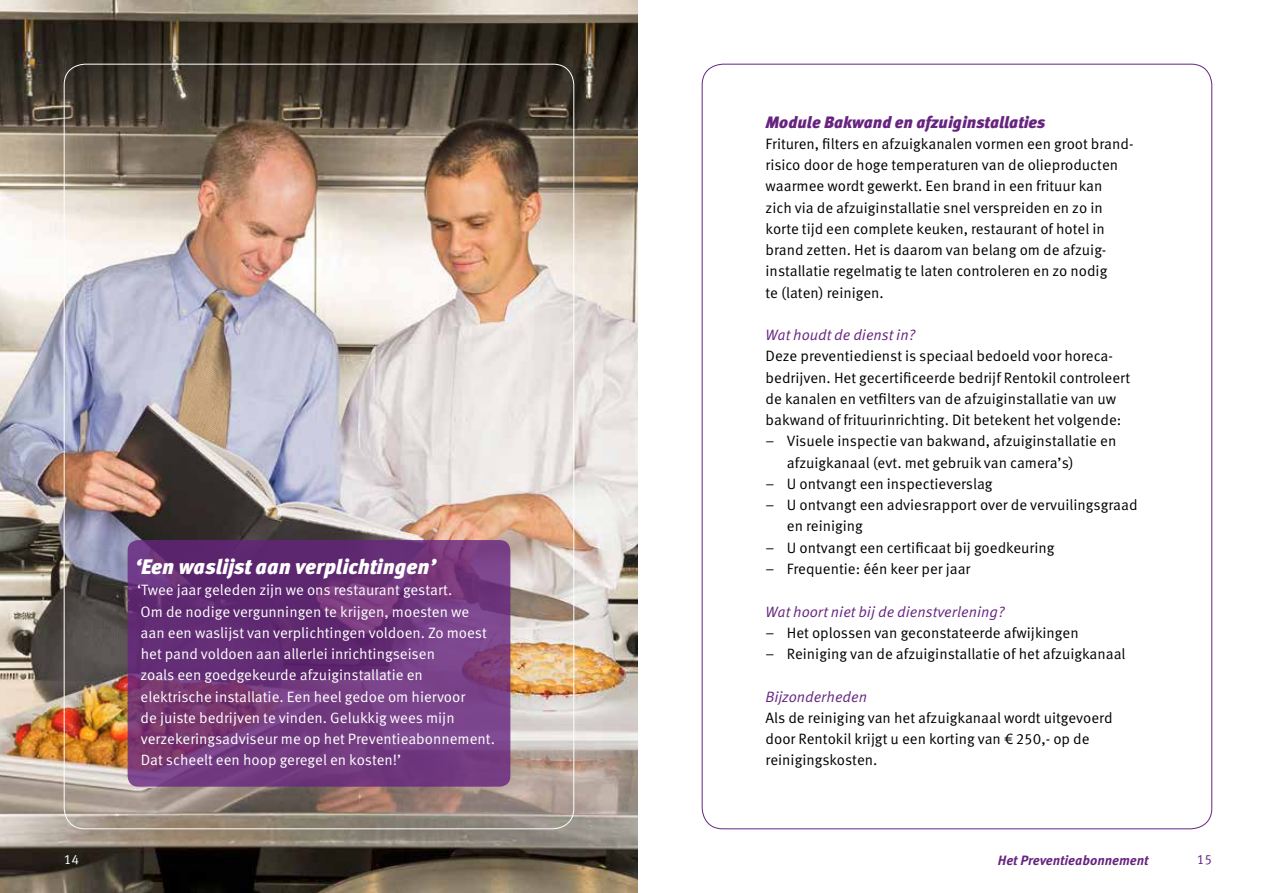
<style>
.page{position:relative;width:1276px;height:893px;background:#fff}
.page>*{position:absolute;margin:0;border:0;box-sizing:border-box;transform-origin:0 0}
.t1{font:italic 900 21px "Meta OT";color:#fff}
.t2{font:italic 900 16.5px "Meta OT";color:#66247f}
.t3{font:15px/21.3px "Meta OT Norm";color:#000}
.t4{font:15px/21.3px "Meta OT Norm";letter-spacing:-.005em;color:#fff}
.t5{font:15px "Meta OT Norm Ita";color:#66247f}
.t6{font:italic 700 13.5px "Meta OT";color:#66247f}
.t7{font:13.5px "Meta OT Norm";color:#fff}
.t8{font:13.5px "Meta OT Norm";color:#66247f}
</style>
<div class="page">
<img style="left:0;top:0;width:638px;height:893px">
<svg style="left:701px;top:63px;width:511px;height:767px"></svg>
<img style="left:63px;top:63px;width:511px;height:767px">
<h1 class="t1" style="left:135px;top:554px;width:302px">‘Een waslijst aan verplichtingen’</h1>
<p class="t4" style="left:137px;top:580px;width:359px">‘Twee jaar geleden zijn we ons restaurant gestart.<br>Om de nodige vergunningen te krijgen, moesten we<br>aan een waslijst van verplichtingen voldoen. Zo moest het pand voldoen aan allerlei inrichtingseisen<br>zoals een goedgekeurde afzuiginstallatie en<br>elektrische installatie. Een heel gedoe om hiervoor<br>de juiste bedrijven te vinden. Gelukkig wees mijn verzekeringsadviseur me op het Preventieabonnement.<br>Dat scheelt een hoop geregel en kosten!’</p>
<p class="t2" style="left:765px;top:112px;width:281px">Module Bakwand en afzuiginstallaties</p>
<p class="t3" style="left:765px;top:133px;width:368px">Frituren, filters en afzuigkanalen vormen een groot brand&shy;risico door de hoge temperaturen van de olieproducten waarmee wordt gewerkt. Een brand in een frituur kan zich via de afzuiginstallatie snel verspreiden en zo in korte tijd een complete keuken, restaurant of hotel in brand zetten. Het is daarom van belang om de afzuig&shy;installatie regelmatig te laten controleren en zo nodig<br>te (laten) reinigen.</p>
<p class="t5" style="left:765px;top:326px;width:151px">Wat houdt de dienst in?</p>
<p class="t3" style="left:765px;top:346px;width:366px">Deze preventiedienst is speciaal bedoeld voor horeca&shy;bedrijven. Het gecertificeerde bedrijf Rentokil controleert de kanalen en vetfilters van de afzuiginstallatie van uw bakwand of frituurinrichting. Dit betekent het volgende:</p>
<p class="t3" style="left:787px;top:431px;width:331px;text-indent:-21px">– Visuele inspectie van bakwand, afzuiginstallatie en afzuigkanaal (evt. met gebruik van camera’s)</p>
<p class="t3" style="left:765px;top:473px;width:228px">– U ontvangt een inspectieverslag</p>
<p class="t3" style="left:787px;top:495px;width:352px;text-indent:-21px">– U ontvangt een adviesrapport over de vervuilingsgraad en reiniging</p>
<p class="t3" style="left:765px;top:537px;width:290px">– U ontvangt een certificaat bij goedkeuring</p>
<p class="t3" style="left:765px;top:558px;width:207px">– Frequentie: één keer per jaar</p>
<p class="t5" style="left:765px;top:602px;width:241px">Wat hoort niet bij de dienstverlening?</p>
<p class="t3" style="left:765px;top:622px;width:315px">– Het oplossen van geconstateerde afwijkingen</p>
<p class="t3" style="left:765px;top:643px;width:361px">– Reiniging van de afzuiginstallatie of het afzuigkanaal</p>
<p class="t5" style="left:765px;top:687px;width:103px">Bijzonderheden</p>
<p class="t3" style="left:765px;top:707px;width:348px">Als de reiniging van het afzuigkanaal wordt uitgevoerd door Rentokil krijgt u een korting van € 250,- op de reinigingskosten.</p>
<p class="t7" style="left:64px;top:852px;width:17px">14</p>
<p class="t6" style="left:998px;top:852px;width:152px">Het Preventieabonnement</p>
<p class="t8" style="left:1196px;top:852px;width:17px">15</p>
</div>
